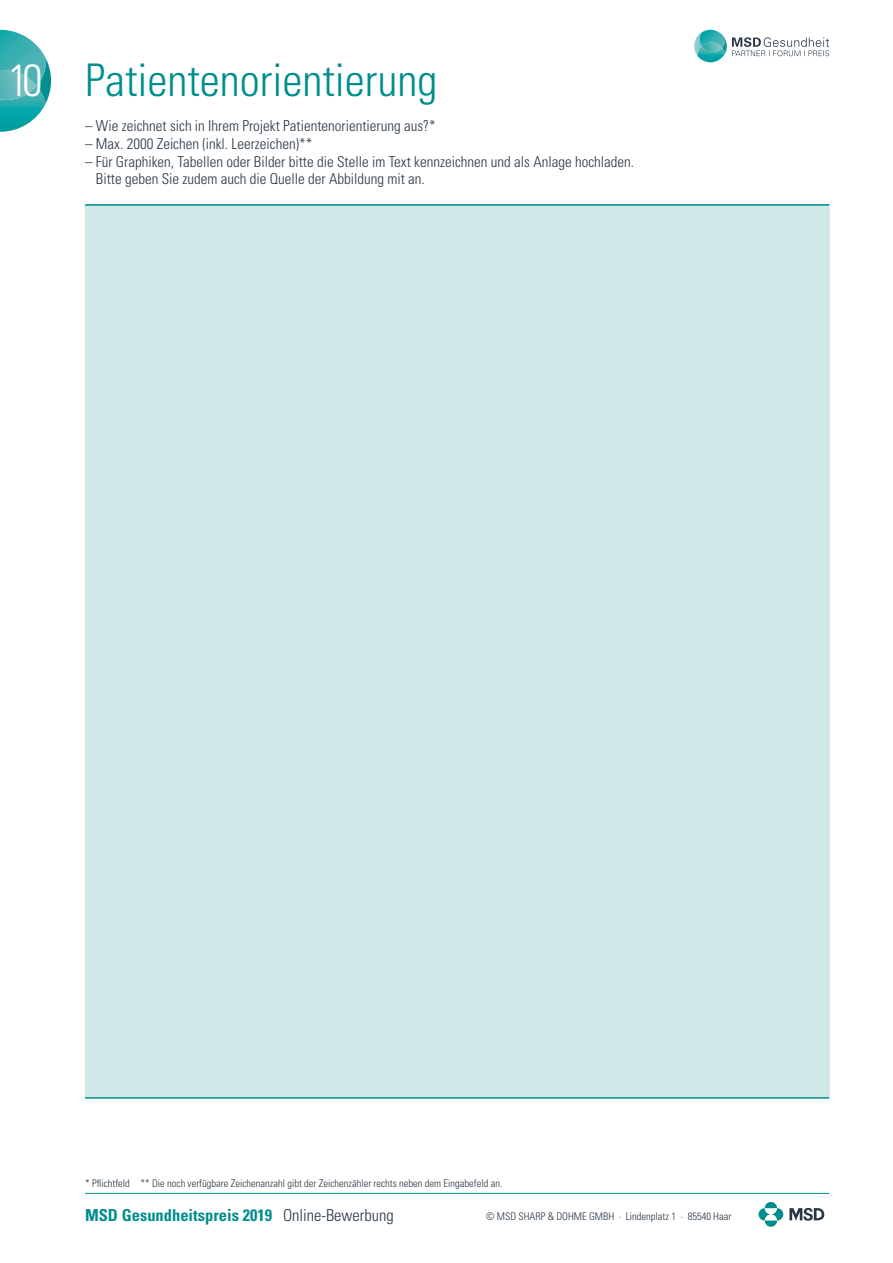
<style>
.page{position:relative;width:893px;height:1263px;background:#fff}
.page>*{position:absolute;margin:0;border:0;box-sizing:border-box;transform-origin:0 0}
.t1{font:300 condensed 45px "Univers LT Std";color:#008d8d}
.t2{font:300 condensed 45px "Univers LT Std";color:#fff}
.t3{font:700 condensed 16.5px "Univers LT Std";color:#008d8d}
.t4{font:300 condensed 15px/17px "Univers LT Std";color:#293745}
.t5{font:300 condensed 10.5px "Univers LT Std";color:#293745}
.s1{font-weight:300;color:#293745}
</style>
<div class="page">
<svg style="left:758px;top:1208px;width:13px;height:12px"></svg>
<svg style="left:771px;top:1208px;width:12px;height:12px"></svg>
<svg style="left:765px;top:1202px;width:12px;height:6px"></svg>
<svg style="left:765px;top:1220px;width:12px;height:7px"></svg>
<svg style="left:789px;top:1207px;width:35px;height:14px"></svg>
<hr style="left:85px;top:1193px;width:744px;height:1px;background:#008d8d">
<svg style="left:694px;top:30px;width:135px;height:32px"></svg>
<div style="left:85px;top:205px;width:744px;height:893px;background:#d1e8e8"></div>
<hr style="left:85px;top:204px;width:744px;height:2px;background:#008d8d">
<hr style="left:85px;top:1097px;width:744px;height:2px;background:#008d8d">
<svg style="left:0;top:30px;width:51px;height:102px"></svg>
<h1 class="t2" style="left:8px;top:53px;width:36px">10</h1>
<h1 class="t1" style="left:85px;top:53px;width:354px">Patientenorientierung</h1>
<p class="t4" style="left:85px;top:118px;width:352px">– Wie zeichnet sich in Ihrem Projekt Patientenorientierung aus?*</p>
<p class="t4" style="left:85px;top:136px;width:229px">– Max. 2000 Zeichen (inkl. Leerzeichen)**</p>
<p class="t4" style="left:96px;top:154px;width:540px;text-indent:-11px">– Für Graphiken, Tabellen oder Bilder bitte die Stelle im Text kennzeichnen und als Anlage hochladen.<br>Bitte geben Sie zudem auch die Quelle der Abbildung mit an.</p>
<p class="t5" style="left:85px;top:1176px;width:419px">* Pflichtfeld ** Die noch verfügbare Zeichenanzahl gibt der Zeichenzähler rechts neben dem Eingabefeld an.</p>
<p class="t3" style="left:85px;top:1205px;width:310px">MSD Gesundheitspreis 2019 <span class="s1">Online-Bewerbung</span></p>
<p class="t5" style="left:486px;top:1210px;width:247px">© MSD SHARP &amp; DOHME GMBH · Lindenplatz 1 · 85540 Haar</p>
</div>
